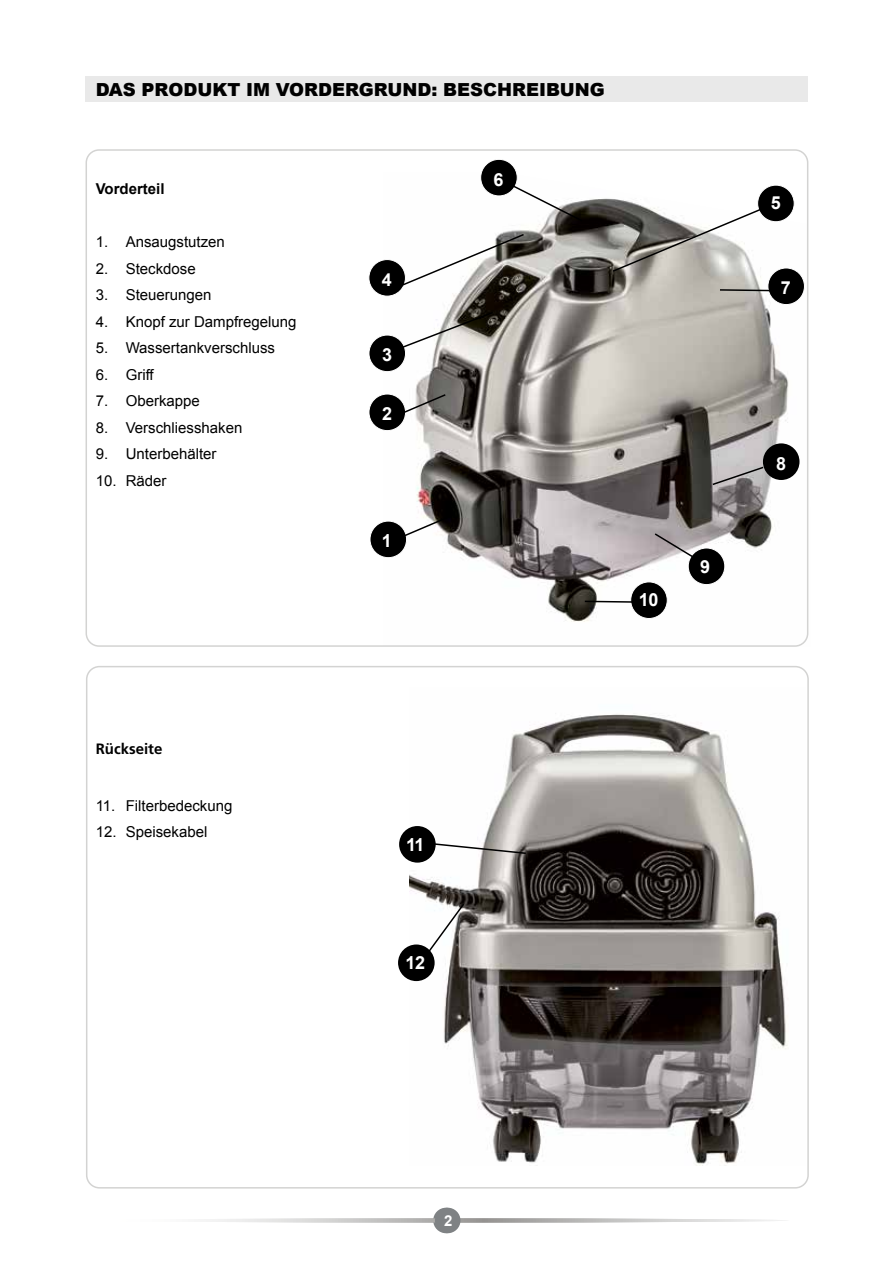
<style>
.page{position:relative;width:893px;height:1263px;background:#fff}
.page>*{position:absolute;margin:0;border:0;box-sizing:border-box;transform-origin:0 0}
.t1{font:900 18px "Arial";color:#000}
.t2{font:700 18px "Arial";color:#fff}
.t3{font:15px "Arial";color:#000}
.t4{font:700 15px "Arial";color:#000}
.t5{font:700 15px "Frutiger LT Std";color:#000}
.t6{font:700 15px "Arial";color:#fff}
</style>
<div class="page">
<img style="left:410px;top:714px;width:378px;height:450px">
<div style="left:399px;top:826px;width:37px;height:37px;background:#000;border-radius:50%"></div>
<svg style="left:432px;top:842px;width:95px;height:13px"></svg>
<svg style="left:424px;top:902px;width:42px;height:56px"></svg>
<div style="left:398px;top:944px;width:37px;height:37px;background:#000;border-radius:50%"></div>
<img style="left:386px;top:173px;width:423px;height:471px">
<div style="left:370px;top:521px;width:37px;height:37px;background:#000;border-radius:50%"></div>
<div style="left:370px;top:521px;width:37px;height:37px;border:1px solid #fff;border-radius:50%"></div>
<div style="left:369px;top:335px;width:37px;height:37px;background:#000;border-radius:50%"></div>
<div style="left:369px;top:335px;width:37px;height:37px;border:1px solid #fff;border-radius:50%"></div>
<div style="left:369px;top:394px;width:37px;height:37px;background:#000;border-radius:50%"></div>
<div style="left:369px;top:394px;width:37px;height:37px;border:1px solid #fff;border-radius:50%"></div>
<div style="left:758px;top:185px;width:36px;height:37px;background:#000;border-radius:50%"></div>
<div style="left:757px;top:185px;width:37px;height:37px;border:1px solid #fff;border-radius:50%"></div>
<div style="left:369px;top:260px;width:36px;height:36px;background:#000;border-radius:50%"></div>
<div style="left:369px;top:259px;width:37px;height:37px;border:1px solid #fff;border-radius:50%"></div>
<div style="left:481px;top:159px;width:36px;height:37px;background:#000;border-radius:50%"></div>
<div style="left:480px;top:159px;width:37px;height:37px;border:1px solid #fff;border-radius:50%"></div>
<div style="left:768px;top:268px;width:36px;height:37px;background:#000;border-radius:50%"></div>
<div style="left:768px;top:268px;width:37px;height:37px;border:1px solid #fff;border-radius:50%"></div>
<div style="left:763px;top:443px;width:36px;height:37px;background:#000;border-radius:50%"></div>
<svg style="left:507px;top:182px;width:77px;height:41px"></svg>
<div style="left:688px;top:548px;width:37px;height:37px;background:#000;border-radius:50%"></div>
<div style="left:688px;top:548px;width:37px;height:37px;border:1px solid #fff;border-radius:50%"></div>
<svg style="left:653px;top:532px;width:44px;height:28px"></svg>
<svg style="left:711px;top:465px;width:54px;height:21px"></svg>
<svg style="left:395px;top:393px;width:52px;height:24px"></svg>
<svg style="left:611px;top:206px;width:154px;height:67px"></svg>
<svg style="left:400px;top:233px;width:125px;height:54px"></svg>
<div style="left:631px;top:582px;width:36px;height:36px;background:#000;border-radius:50%"></div>
<div style="left:630px;top:582px;width:37px;height:37px;border:1px solid #fff;border-radius:50%"></div>
<svg style="left:583px;top:600px;width:49px;height:4px"></svg>
<svg style="left:718px;top:288px;width:53px;height:4px"></svg>
<svg style="left:395px;top:311px;width:100px;height:40px"></svg>
<svg style="left:397px;top:516px;width:52px;height:24px"></svg>
<div style="left:85px;top:77px;width:723px;height:25px;background:#e9e9e9"></div>
<svg style="left:433px;top:1208px;width:26px;height:25px"></svg>
<svg style="left:204px;top:1218px;width:581px;height:4px"></svg>
<div style="left:435px;top:1208px;width:25px;height:25px;background:#7f8284;border-radius:50%"></div>
<p class="t1" style="left:96px;top:76px;width:511px">DAS PRODUKT IM VORDERGRUND: BESCHREIBUNG</p>
<p class="t4" style="left:96px;top:179px;width:70px">Vorderteil</p>
<p class="t3" style="left:96px;top:232px;width:131px">1. Ansaugstutzen</p>
<p class="t3" style="left:96px;top:259px;width:102px">2. Steckdose</p>
<p class="t3" style="left:96px;top:285px;width:117px">3. Steuerungen</p>
<p class="t3" style="left:96px;top:312px;width:202px">4. Knopf zur Dampfregelung</p>
<p class="t3" style="left:96px;top:338px;width:181px">5. Wassertankverschluss</p>
<p class="t3" style="left:96px;top:365px;width:60px">6. Griff</p>
<p class="t3" style="left:96px;top:391px;width:106px">7. Oberkappe</p>
<p class="t3" style="left:96px;top:418px;width:148px">8. Verschliesshaken</p>
<p class="t3" style="left:96px;top:444px;width:122px">9. Unterbehälter</p>
<p class="t3" style="left:96px;top:471px;width:72px">10. Räder</p>
<p class="t2" style="left:382px;top:268px;width:12px">4</p>
<p class="t2" style="left:382px;top:343px;width:12px">3</p>
<p class="t2" style="left:382px;top:402px;width:12px">2</p>
<p class="t2" style="left:382px;top:529px;width:12px">1</p>
<p class="t2" style="left:494px;top:167px;width:12px">6</p>
<p class="t2" style="left:639px;top:588px;width:21px">10</p>
<p class="t2" style="left:700px;top:555px;width:12px">9</p>
<p class="t5" style="left:96px;top:740px;width:68px">Rückseite</p>
<p class="t3" style="left:96px;top:795px;width:138px">11. Filterbedeckung</p>
<p class="t3" style="left:96px;top:822px;width:113px">12. Speisekabel</p>
<p class="t2" style="left:406px;top:833px;width:20px">11</p>
<p class="t2" style="left:405px;top:951px;width:21px">12</p>
<p class="t2" style="left:771px;top:191px;width:12px">5</p>
<p class="t2" style="left:781px;top:276px;width:12px">7</p>
<p class="t2" style="left:776px;top:452px;width:12px">8</p>
<p class="t6" style="left:444px;top:1210px;width:10px">2</p>
</div>
